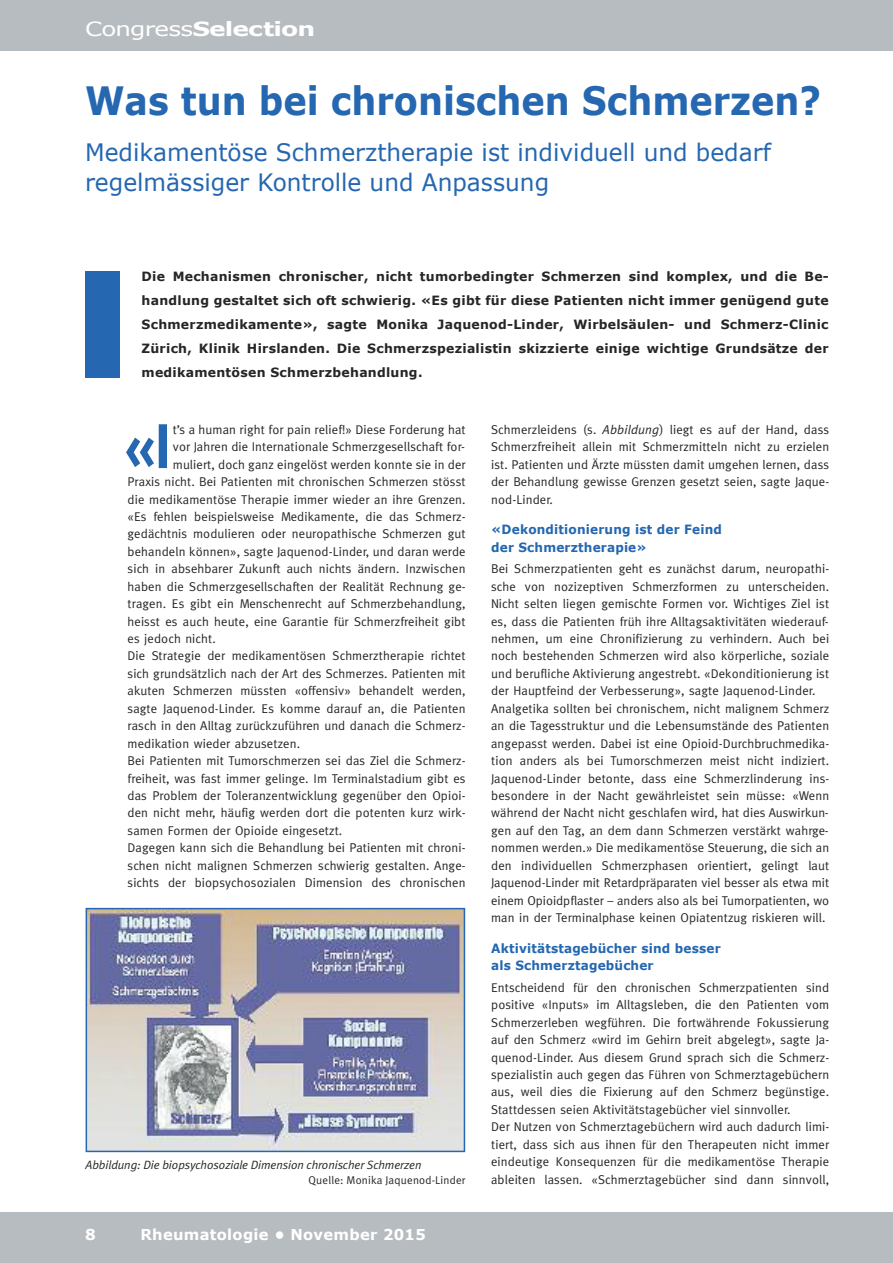
<style>
.page{position:relative;width:893px;height:1263px;background:#fff}
.page>*{position:absolute;margin:0;border:0;box-sizing:border-box;transform-origin:0 0}
.t1{font:700 39px "Verdana";color:#2567b0;scale:.9 1}
.t2{font:24px/30px "Verdana";color:#2567b0}
.t3{font:700 19.5px "Verdana";letter-spacing:-.035em;color:#fff;scale:1.28 1}
.t4{font:700 15px "Verdana";letter-spacing:.02em;color:#fff}
.t5{font:12.75px/17.4px "Meta Plus";letter-spacing:.01em;color:#272627}
.t6{font:700 12.75px/24px "Verdana";letter-spacing:.02em;color:#272627;text-align:justify}
.t7{font:700 12.75px/17.4px "Verdana";letter-spacing:.015em;color:#2567b0;scale:.95 1}
.t8{font:italic 12px "Meta Plus Normal";letter-spacing:-.005em;color:#272627}
.t9{font:11.25px "Meta Plus Normal";letter-spacing:.015em;color:#272627}
.s1{font-weight:400}
.s2{font-family:"Meta Plus Normal";font-style:italic}
</style>
<div class="page">
<div style="left:0;top:0;width:893px;height:51px;background:#b6bcc0"></div>
<div style="left:0;top:1212px;width:893px;height:51px;background:#b6bcc0"></div>
<div style="left:85px;top:271px;width:34px;height:106px;background:#2567b0"></div>
<svg style="left:126px;top:424px;width:41px;height:44px"></svg>
<img style="left:89px;top:911px;width:373px;height:238px">
<div style="left:86px;top:908px;width:379px;height:244px;border:2px solid #2567b0"></div>
<h3 class="t3" style="left:85px;top:17px;width:181px"><span class="s1">Congress</span>Selection</h3>
<h1 class="t1" style="left:85px;top:76px;width:819px">Was tun bei chronischen Schmerzen?</h1>
<h2 class="t2" style="left:85px;top:136px;width:687px">Medikamentöse Schmerztherapie ist individuell und bedarf regelmässiger Kontrolle und Anpassung</h2>
<p class="t6" style="left:142px;top:264px;width:689px">Die Mechanismen chronischer, nicht tumorbedingter Schmerzen sind komplex, und die Be&shy;handlung gestaltet sich oft schwierig. «Es gibt für diese Patienten nicht immer genügend gute Schmerzmedikamente», sagte Monika Jaquenod-Linder, Wirbelsäulen- und Schmerz-Clinic Zürich, Klinik Hirslanden. Die Schmerzspezialistin skizzierte einige wichtige Grundsätze der medikamentösen Schmerzbehandlung.</p>
<p class="t5" style="left:173px;top:421px;width:294px">t’s a human right for pain relief!» Diese Forderung hat</p>
<p class="t5" style="left:173px;top:438px;width:294px">vor Jahren die Internationale Schmerzgesellschaft for-</p>
<p class="t5" style="left:173px;top:456px;width:294px">muliert, doch ganz eingelöst werden konnte sie in der</p>
<p class="t5" style="left:128px;top:473px;width:340px">Praxis nicht. Bei Patienten mit chronischen Schmerzen stösst</p>
<p class="t5" style="left:128px;top:490px;width:340px">die medikamentöse Therapie immer wieder an ihre Grenzen.</p>
<p class="t5" style="left:128px;top:508px;width:340px">«Es fehlen beispielsweise Medikamente, die das Schmerz-</p>
<p class="t5" style="left:128px;top:525px;width:340px">gedächtnis modulieren oder neuropathische Schmerzen gut</p>
<p class="t5" style="left:128px;top:543px;width:340px">behandeln können», sagte Jaquenod-Linder, und daran werde</p>
<p class="t5" style="left:128px;top:560px;width:340px">sich in absehbarer Zukunft auch nichts ändern. Inzwischen</p>
<p class="t5" style="left:128px;top:578px;width:340px">haben die Schmerzgesellschaften der Realität Rechnung ge-</p>
<p class="t5" style="left:128px;top:595px;width:340px">tragen. Es gibt ein Menschenrecht auf Schmerzbehandlung,</p>
<p class="t5" style="left:128px;top:612px;width:340px">heisst es auch heute, eine Garantie für Schmerzfreiheit gibt</p>
<p class="t5" style="left:128px;top:630px;width:90px">es jedoch nicht.</p>
<p class="t5" style="left:128px;top:647px;width:340px">Die Strategie der medikamentösen Schmerztherapie richtet</p>
<p class="t5" style="left:128px;top:665px;width:340px">sich grundsätzlich nach der Art des Schmerzes. Patienten mit</p>
<p class="t5" style="left:128px;top:682px;width:340px">akuten Schmerzen müssten «offensiv» behandelt werden,</p>
<p class="t5" style="left:128px;top:700px;width:340px">sagte Jaquenod-Linder. Es komme darauf an, die Patienten</p>
<p class="t5" style="left:128px;top:717px;width:340px">rasch in den Alltag zurückzuführen und danach die Schmerz-</p>
<p class="t5" style="left:128px;top:734px;width:174px">medikation wieder abzusetzen.</p>
<p class="t5" style="left:128px;top:752px;width:340px">Bei Patienten mit Tumorschmerzen sei das Ziel die Schmerz-</p>
<p class="t5" style="left:128px;top:769px;width:340px">freiheit, was fast immer gelinge. Im Terminalstadium gibt es</p>
<p class="t5" style="left:128px;top:787px;width:340px">das Problem der Toleranzentwicklung gegenüber den Opioi-</p>
<p class="t5" style="left:128px;top:804px;width:340px">den nicht mehr, häufig werden dort die potenten kurz wirk-</p>
<p class="t5" style="left:128px;top:822px;width:216px">samen Formen der Opioide eingesetzt.</p>
<p class="t5" style="left:128px;top:839px;width:340px">Dagegen kann sich die Behandlung bei Patienten mit chroni-</p>
<p class="t5" style="left:128px;top:857px;width:340px">schen nicht malignen Schmerzen schwierig gestalten. Ange-</p>
<p class="t5" style="left:128px;top:874px;width:340px">sichts der biopsychosozialen Dimension des chronischen</p>
<p class="t8" style="left:86px;top:1157px;width:337px">Abbildung: Die biopsychosoziale Dimension chronischer Schmerzen</p>
<p class="t9" style="left:309px;top:1173px;width:159px">Quelle: Monika Jaquenod-Linder</p>
<p class="t4" style="left:85px;top:1225px;width:12px">8</p>
<p class="t4" style="left:140px;top:1225px;width:287px">Rheumatologie • November 2015</p>
<p class="t5" style="left:491px;top:421px;width:340px;text-align:justify">Schmerzleidens (s. <span class="s2">Abbildung</span>) liegt es auf der Hand, dass Schmerzfreiheit allein mit Schmerzmitteln nicht zu erzielen ist. Patienten und Ärzte müssten damit umgehen lernen, dass der Behandlung gewisse Grenzen gesetzt seien, sagte Jaque&shy;nod-Linder.</p>
<p class="t7" style="left:491px;top:520px;width:245px">«Dekonditionierung ist der Feind der Schmerztherapie»</p>
<p class="t5" style="left:491px;top:560px;width:340px">Bei Schmerzpatienten geht es zunächst darum, neuropathi&shy;sche von nozizeptiven Schmerzformen zu unterscheiden.<br>Nicht selten liegen gemischte Formen vor. Wichtiges Ziel ist es, dass die Patienten früh ihre Alltagsaktivitäten wiederauf&shy;nehmen, um eine Chronifizierung zu verhindern. Auch bei noch bestehenden Schmerzen wird also körperliche, soziale und berufliche Aktivierung angestrebt. «Dekonditionierung ist der Hauptfeind der Verbesserung», sagte Jaquenod-Linder.<br>Analgetika sollten bei chronischem, nicht malignem Schmerz an die Tagesstruktur und die Lebensumstände des Patienten angepasst werden. Dabei ist eine Opioid-Durchbruchmedika&shy;tion anders als bei Tumorschmerzen meist nicht indiziert.<br>Jaquenod-Linder betonte, dass eine Schmerzlinderung ins&shy;besondere in der Nacht gewährleistet sein müsse: «Wenn während der Nacht nicht geschlafen wird, hat dies Auswirkun&shy;gen auf den Tag, an dem dann Schmerzen verstärkt wahrge&shy;nommen werden.» Die medikamentöse Steuerung, die sich an den individuellen Schmerzphasen orientiert, gelingt laut Jaquenod-Linder mit Retardpräparaten viel besser als etwa mit einem Opioidpflaster – anders also als bei Tumorpatienten, wo man in der Terminalphase keinen Opiatentzug riskieren will.</p>
<p class="t7" style="left:491px;top:939px;width:243px">Aktivitätstagebücher sind besser als Schmerztagebücher</p>
<p class="t5" style="left:491px;top:979px;width:340px">Entscheidend für den chronischen Schmerzpatienten sind positive «Inputs» im Alltagsleben, die den Patienten vom Schmerzerleben wegführen. Die fortwährende Fokussierung auf den Schmerz «wird im Gehirn breit abgelegt», sagte Ja&shy;quenod-Linder. Aus diesem Grund sprach sich die Schmerz&shy;spezialistin auch gegen das Führen von Schmerztagebüchern aus, weil dies die Fixierung auf den Schmerz begünstige.<br>Stattdessen seien Aktivitätstagebücher viel sinnvoller.<br>Der Nutzen von Schmerztagebüchern wird auch dadurch limi&shy;tiert, dass sich aus ihnen für den Therapeuten nicht immer eindeutige Konsequenzen für die medikamentöse Therapie ableiten lassen. «Schmerztagebücher sind dann sinnvoll,</p>
</div>
